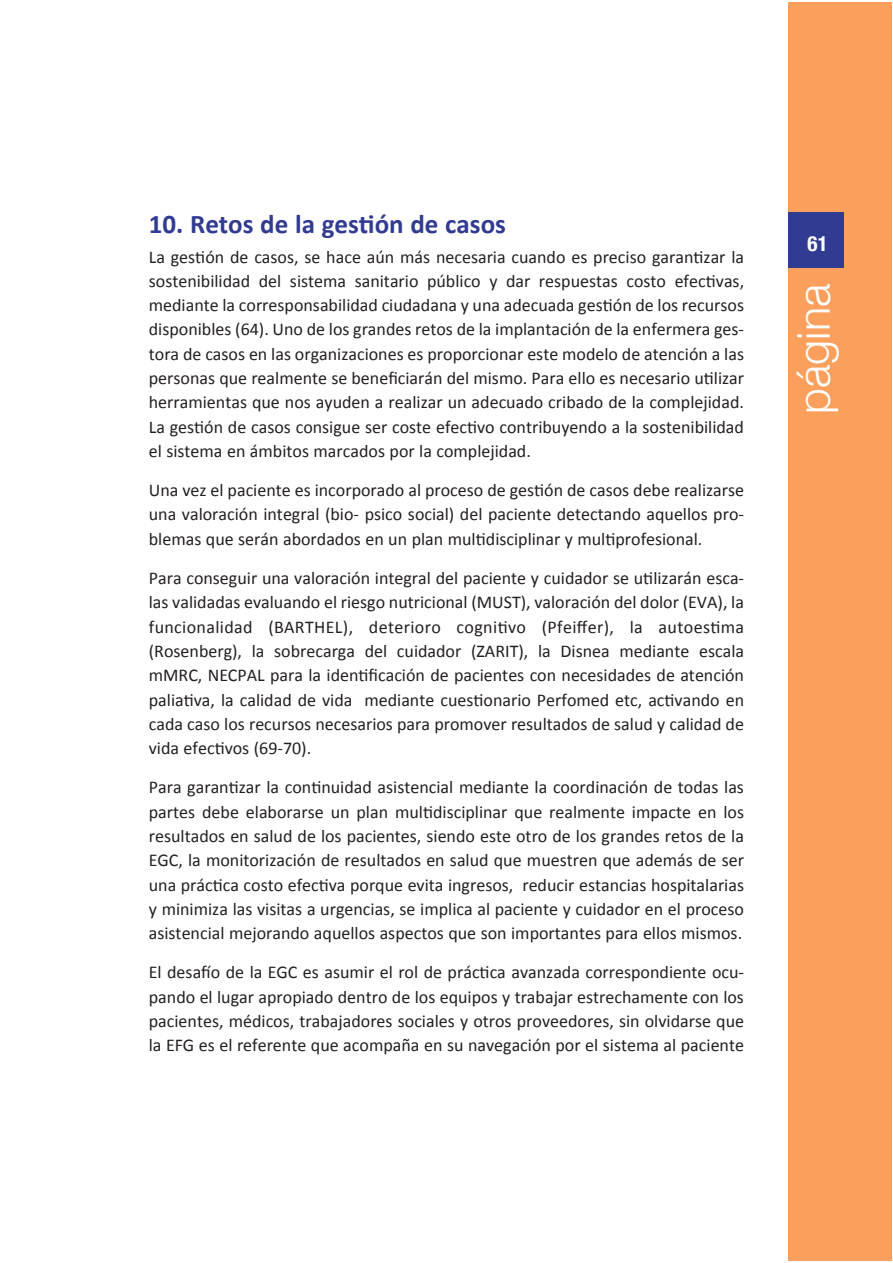
<style>
.page{position:relative;width:893px;height:1263px;background:#fff}
.page>*{position:absolute;margin:0;border:0;box-sizing:border-box;transform-origin:0 0}
.t1{font:300 45px "Helvetica Neue";color:#fff}
.t2{font:700 27px "Calibri";color:#313b91}
.t3{font:700 condensed 21px "Helvetica Neue";color:#fff}
.t4{font:18px/24.3px "Calibri";color:#241f1f;text-align:justify}
</style>
<div class="page">
<div style="left:788px;top:3px;width:104px;height:1258px;background:#fb9f5c"></div>
<div style="left:788px;top:212px;width:56px;height:55px;background:#313b91"></div>
<h2 class="t2" style="left:149px;top:207px;width:359px">10. Retos de la gestión de casos</h2>
<p class="t4" style="left:149px;top:244px;width:597px">La gestión de casos, se hace aún más necesaria cuando es preciso garantizar la sostenibilidad del sistema sanitario público y dar respuestas costo efectivas, mediante la corresponsabilidad ciudadana y una adecuada gestión de los recursos disponibles (64). Uno de los grandes retos de la implantación de la enfermera ges&shy;tora de casos en las organizaciones es proporcionar este modelo de atención a las personas que realmente se beneficiarán del mismo. Para ello es necesario utilizar herramientas que nos ayuden a realizar un adecuado cribado de la complejidad.<br>La gestión de casos consigue ser coste efectivo contribuyendo a la sostenibilidad el sistema en ámbitos marcados por la complejidad.</p>
<p class="t4" style="left:149px;top:478px;width:597px">Una vez el paciente es incorporado al proceso de gestión de casos debe realizarse una valoración integral (bio- psico social) del paciente detectando aquellos pro&shy;blemas que serán abordados en un plan multidisciplinar y multiprofesional.</p>
<p class="t4" style="left:149px;top:566px;width:597px">Para conseguir una valoración integral del paciente y cuidador se utilizarán esca&shy;las validadas evaluando el riesgo nutricional (MUST), valoración del dolor (EVA), la funcionalidad (BARTHEL), deterioro cognitivo (Pfeiffer), la autoestima (Rosenberg), la sobrecarga del cuidador (ZARIT), la Disnea mediante escala mMRC, NECPAL para la identificación de pacientes con necesidades de atención paliativa, la calidad de vida mediante cuestionario Perfomed etc, activando en cada caso los recursos necesarios para promover resultados de salud y calidad de vida efectivos (69-70).</p>
<p class="t4" style="left:149px;top:775px;width:597px">Para garantizar la continuidad asistencial mediante la coordinación de todas las partes debe elaborarse un plan multidisciplinar que realmente impacte en los resultados en salud de los pacientes, siendo este otro de los grandes retos de la EGC, la monitorización de resultados en salud que muestren que además de ser una práctica costo efectiva porque evita ingresos, reducir estancias hospitalarias y minimiza las visitas a urgencias, se implica al paciente y cuidador en el proceso asistencial mejorando aquellos aspectos que son importantes para ellos mismos.</p>
<p class="t4" style="left:149px;top:960px;width:597px">El desafío de la EGC es asumir el rol de práctica avanzada correspondiente ocu&shy;pando el lugar apropiado dentro de los equipos y trabajar estrechamente con los pacientes, médicos, trabajadores sociales y otros proveedores, sin olvidarse que la EFG es el referente que acompaña en su navegación por el sistema al paciente</p>
<p class="t3" style="left:808px;top:231px;width:22px">61</p>
<h1 class="t1" style="left:786px;top:414px;width:132px;rotate:-90deg">página</h1>
</div>
